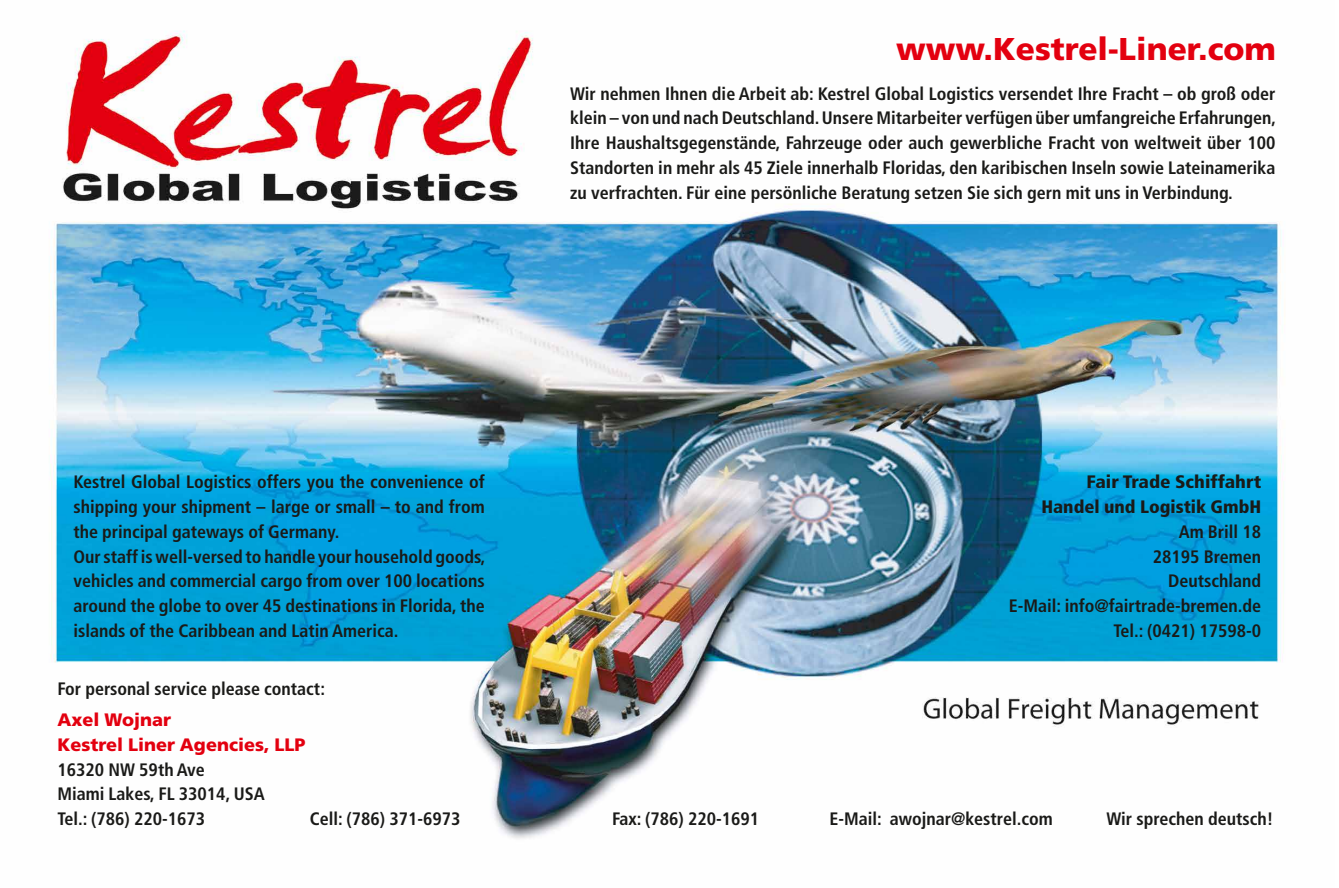
<style>
.page{position:relative;width:1339px;height:888px;background:#fff}
.page>*{position:absolute;margin:0;border:0;box-sizing:border-box;transform-origin:0 0}
.t1{font:900 31.5px "Frutiger";color:#e3000f}
.t2{font:700 condensed 18px/24.8px "Frutiger";color:#1a1a18}
.t3{font:900 condensed 18px/24.8px "Frutiger";color:#1a1a18;text-align:right;scale:1.08 1}
.t4{font:900 18px/24.8px "Frutiger";color:#e3000f}
</style>
<div class="page">
<img style="left:50px;top:30px;width:1234px;height:809px">
<h1 class="t1" style="left:896px;top:30px;width:381px">www.Kestrel-Liner.com</h1>
<p class="t2" style="left:570px;top:81px;width:707px;text-align:justify">Wir nehmen Ihnen die Arbeit ab: Kestrel Global Logistics versendet Ihre Fracht – ob groß oder klein – von und nach Deutschland. Unsere Mitarbeiter verfügen über umfangreiche Erfahrungen, Ihre Haushaltsgegenstände, Fahrzeuge oder auch gewerbliche Fracht von weltweit über 100<br>Standorten in mehr als 45 Ziele innerhalb Floridas, den karibischen Inseln sowie Lateinamerika zu verfrachten. Für eine persönliche Beratung setzen Sie sich gern mit uns in Verbindung.</p>
<p class="t2" style="left:73px;top:469px;width:414px">Kestrel Global Logistics offers you the convenience of shipping your shipment – large or small – to and from the principal gateways of Germany.<br>Our staff is well-versed to handle your household goods, vehicles and commercial cargo from over 100 locations around the globe to over 45 destinations in Florida, the islands of the Caribbean and Latin America.</p>
<p class="t3" style="left:1041px;top:469px;width:205px">Fair Trade Schiffahrt<br>Handel und Logistik GmbH</p>
<p class="t2" style="left:1009px;top:519px;width:254px;text-align:right">Am Brill 18<br>28195 Bremen<br>Deutschland<br>E-Mail: info@fairtrade-bremen.de<br>Tel.: (0421) 17598-0</p>
<p class="t2" style="left:57px;top:676px;width:269px">For personal service please contact:</p>
<p class="t4" style="left:57px;top:707px;width:250px">Axel Wojnar<br>Kestrel Liner Agencies, LLP</p>
<p class="t2" style="left:57px;top:757px;width:209px">16320 NW 59th Ave<br>Miami Lakes, FL 33014, USA<br>Tel.: (786) 220-1673</p>
<p class="t2" style="left:310px;top:806px;width:152px">Cell: (786) 371-6973</p>
<p class="t2" style="left:612px;top:806px;width:149px">Fax: (786) 220-1691</p>
<p class="t2" style="left:830px;top:806px;width:225px">E-Mail: awojnar@kestrel.com</p>
<p class="t2" style="left:1107px;top:806px;width:168px">Wir sprechen deutsch!</p>
</div>
